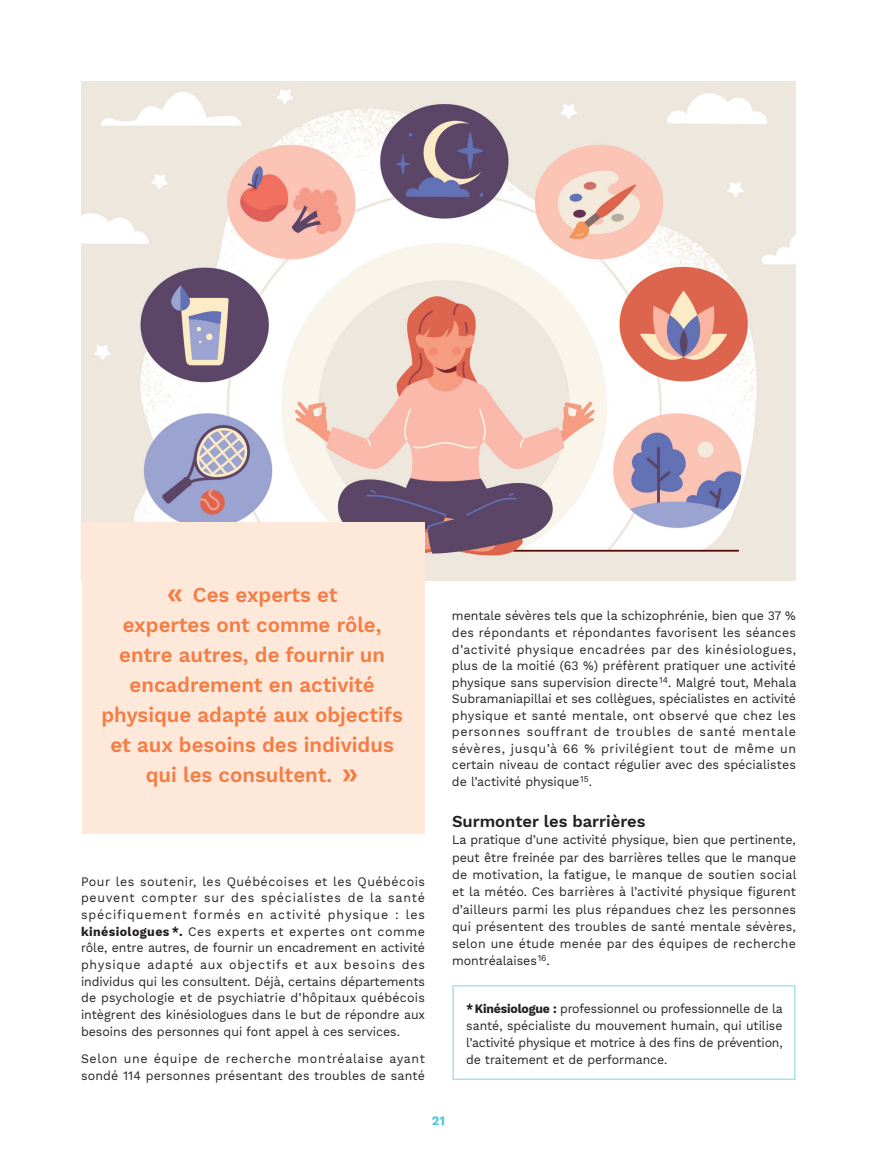
<style>
.page{position:relative;width:877px;height:1161px;background:#fff}
.page>*{position:absolute;margin:0;border:0;box-sizing:border-box;transform-origin:0 0}
.t1{font:600 21px/30px "Work Sans";color:#f47d45;text-align:center}
.t2{font:600 16.5px "Work Sans";color:#231f20}
.t3{font:12.75px/16.6px "Work Sans";letter-spacing:.005em;color:#231f20;text-align:justify}
.t4{font:12.75px/17.2px "Work Sans";letter-spacing:.005em;color:#231f20;text-align:justify;scale:.96 1}
.t5{font:700 12.75px "Work Sans";color:#51c6d8}
.s1{font-size:30px}
.s2{font-weight:700}
</style>
<div class="page">
<img style="left:81px;top:81px;width:715px;height:499px">
<div style="left:83px;top:522px;width:342px;height:311px;background:#fee8d9"></div>
<div style="left:452px;top:985px;width:344px;height:95px;border:2px solid #addfea"></div>
<h1 class="t1" style="left:101px;top:581px;width:303px"><span class="s1">«</span> Ces experts et<br>expertes ont comme rôle, entre autres, de fournir un encadrement en activité physique adapté aux objectifs et aux besoins des individus qui les consultent. <span class="s1">»</span></h1>
<p class="t3" style="left:81px;top:874px;width:346px">Pour les soutenir, les Québécoises et les Québécois peuvent compter sur des spécialistes de la santé spécifiquement formés en activité physique : les <span class="s2">kinésiologues *.</span> Ces experts et expertes ont comme rôle, entre autres, de fournir un encadrement en activité physique adapté aux objectifs et aux besoins des individus qui les consultent. Déjà, certains départements de psychologie et de psychiatrie d’hôpitaux québécois intègrent des kinésiologues dans le but de répondre aux besoins des personnes qui font appel à ces services.</p>
<p class="t3" style="left:81px;top:1051px;width:345px">Selon une équipe de recherche montréalaise ayant sondé 114 personnes présentant des troubles de santé</p>
<p class="t3" style="left:452px;top:608px;width:346px">mentale sévères tels que la schizophrénie, bien que 37 % des répondants et répondantes favorisent les séances d’activité physique encadrées par des kinésiologues, plus de la moitié (63 %) préfèrent pratiquer une activité physique sans supervision directe<sup>14</sup>. Malgré tout, Mehala Subramaniapillai et ses collègues, spécialistes en activité physique et santé mentale, ont observé que chez les personnes souffrant de troubles de santé mentale sévères, jusqu’à 66 % privilégient tout de même un certain niveau de contact régulier avec des spécialistes de l’activité physique<sup>15</sup>.</p>
<p class="t2" style="left:452px;top:812px;width:195px">Surmonter les barrières</p>
<p class="t3" style="left:452px;top:832px;width:346px;line-height:17.2px">La pratique d’une activité physique, bien que pertinente, peut être freinée par des barrières telles que le manque de motivation, la fatigue, le manque de soutien social et la météo. Ces barrières à l’activité physique figurent d’ailleurs parmi les plus répandues chez les personnes qui présentent des troubles de santé mentale sévères, selon une étude menée par des équipes de recherche montréalaises<sup>16</sup>.</p>
<p class="t4" style="left:466px;top:1000px;width:331px"><span class="s2">*Kinésiologue :</span> professionnel ou professionnelle de la santé, spécialiste du mouvement humain, qui utilise l’activité physique et motrice à des fins de prévention, de traitement et de performance.</p>
<p class="t5" style="left:432px;top:1113px;width:15px">21</p>
</div>
